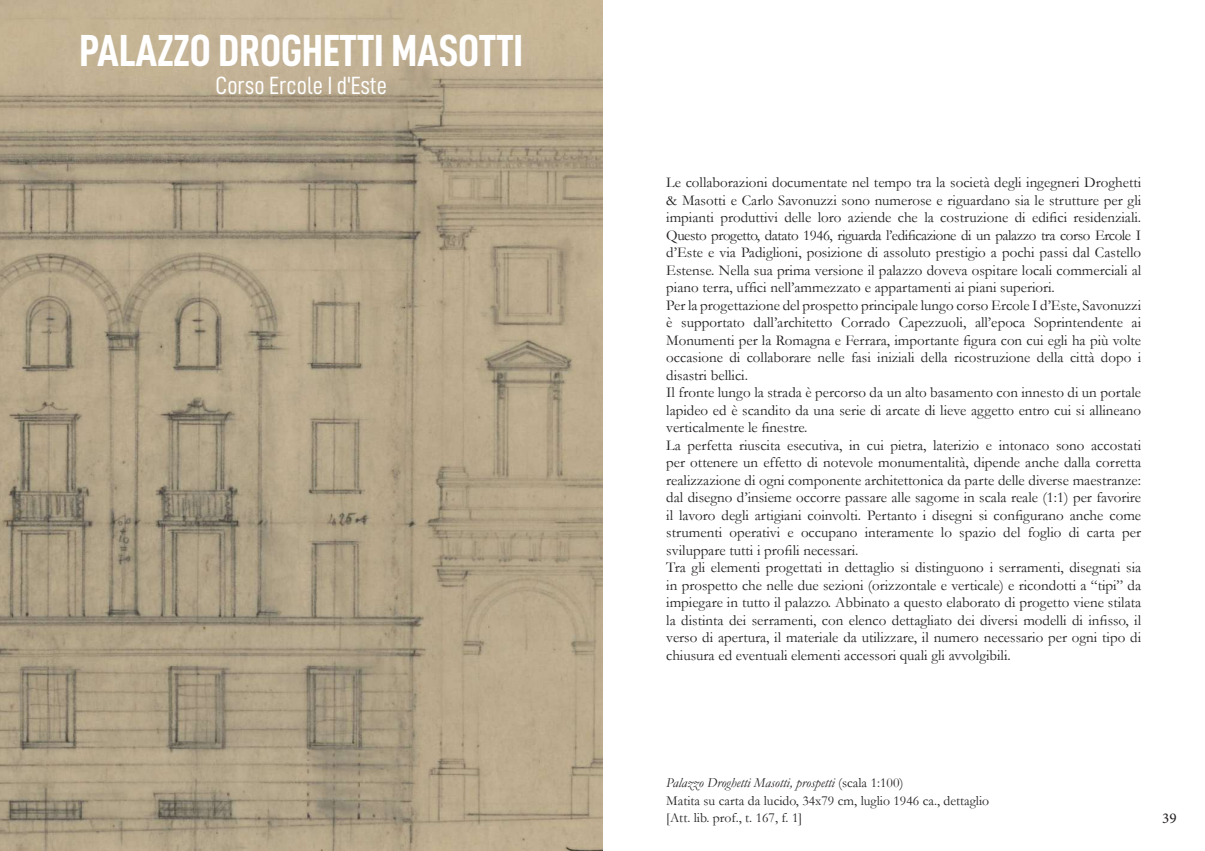
<style>
.page{position:relative;width:1205px;height:851px;background:#fff}
.page>*{position:absolute;margin:0;border:0;box-sizing:border-box;transform-origin:0 0}
.t1{font:45px "D DIN Condensed Bold";color:#fff}
.t2{font:25px "D DIN Condensed";color:#fff}
.t3{font:15px/17.5px "Garamond";color:#231f20}
.t4{font:15px "Minion Pro";color:#231f20}
.t5{font:13.75px/18.8px "Garamond";color:#231f20}
.s1{font-style:italic}
</style>
<div class="page">
<img style="left:0;top:0;width:602px;height:850px">
<h1 class="t1" style="left:79px;top:26px;width:445px">PALAZZO DROGHETTI MASOTTI</h1>
<h2 class="t2" style="left:215px;top:71px;width:173px">Corso Ercole I d'Este</h2>
<p class="t3" style="left:666px;top:173px;width:476px">Le collaborazioni documentate nel tempo tra la società degli ingegneri Droghetti &amp; Masotti e Carlo Savonuzzi sono numerose e riguardano sia le strutture per gli impianti produttivi delle loro aziende che la costruzione di edifici residenziali.<br>Questo progetto, datato 1946, riguarda l’edificazione di un palazzo tra corso Ercole I d’Este e via Padiglioni, posizione di assoluto prestigio a pochi passi dal Castello Estense. Nella sua prima versione il palazzo doveva ospitare locali commerciali al piano terra, uffici nell’ammezzato e appartamenti ai piani superiori.<br>Per la progettazione del prospetto principale lungo corso Ercole I d’Este, Savonuzzi è supportato dall’architetto Corrado Capezzuoli, all’epoca Soprintendente ai Monumenti per la Romagna e Ferrara, importante figura con cui egli ha più volte occasione di collaborare nelle fasi iniziali della ricostruzione della città dopo i disastri bellici.<br>Il fronte lungo la strada è percorso da un alto basamento con innesto di un portale lapideo ed è scandito da una serie di arcate di lieve aggetto entro cui si allineano verticalmente le finestre.<br>La perfetta riuscita esecutiva, in cui pietra, laterizio e intonaco sono accostati per ottenere un effetto di notevole monumentalità, dipende anche dalla corretta realizzazione di ogni componente architettonica da parte delle diverse maestranze: dal disegno d’insieme occorre passare alle sagome in scala reale (1:1) per favorire il lavoro degli artigiani coinvolti. Pertanto i disegni si configurano anche come strumenti operativi e occupano interamente lo spazio del foglio di carta per sviluppare tutti i profili necessari.<br>Tra gli elementi progettati in dettaglio si distinguono i serramenti, disegnati sia in prospetto che nelle due sezioni (orizzontale e verticale) e ricondotti a “tipi” da impiegare in tutto il palazzo. Abbinato a questo elaborato di progetto viene stilata la distinta dei serramenti, con elenco dettagliato dei diversi modelli di infisso, il verso di apertura, il materiale da utilizzare, il numero necessario per ogni tipo di chiusura ed eventuali elementi accessori quali gli avvolgibili.</p>
<p class="t5" style="left:666px;top:772px;width:324px"><span class="s1">Palazzo Droghetti Masotti, prospetti</span> (scala 1:100)<br>Matita su carta da lucido, 34x79 cm, luglio 1946 ca., dettaglio</p>
<p class="t5" style="left:666px;top:807px;width:137px">[Att. lib. prof., t. 167, f. 1]</p>
<p class="t4" style="left:1162px;top:807px;width:16px">39</p>
</div>
